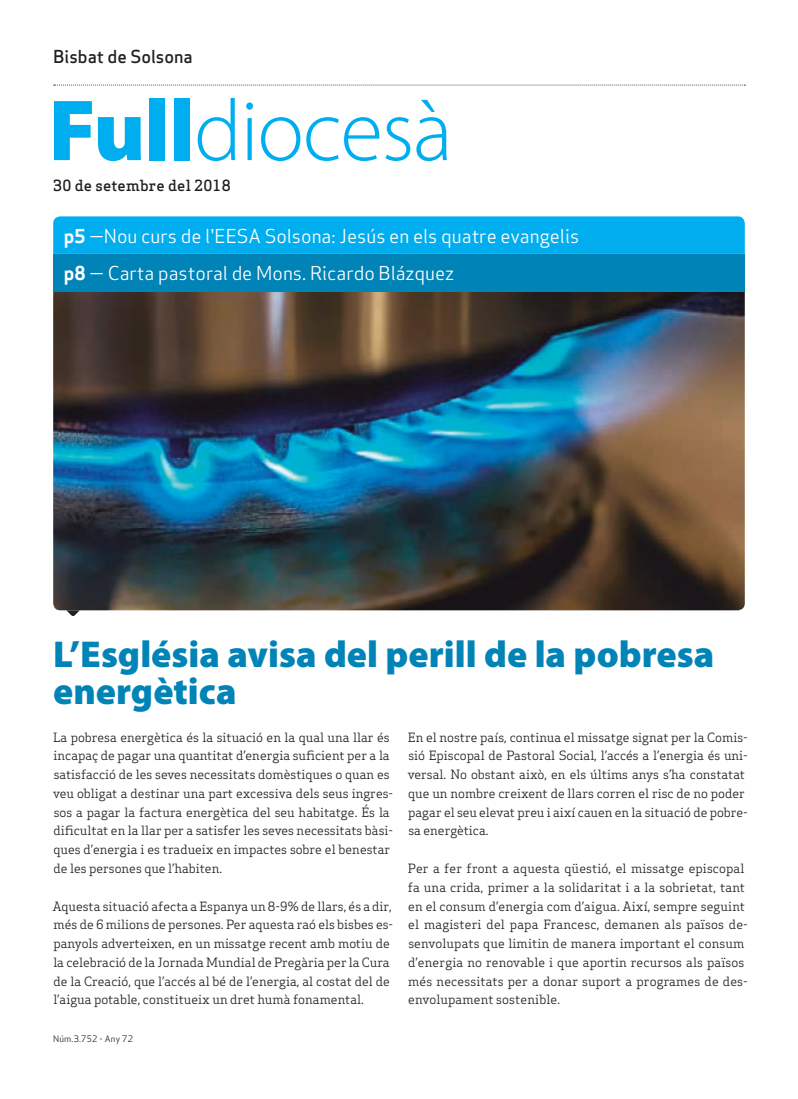
<style>
.page{position:relative;width:798px;height:1099px;background:#fff}
.page>*{position:absolute;margin:0;border:0;box-sizing:border-box;transform-origin:0 0}
.Titulars{font:300 87.5px "Myriad Pro";letter-spacing:-.015em;color:#00aeef}
.Titulars-2{font:900 37.5px/37.5px "Myriad Pro";color:#0083b6}
.Destacat_Portada{font:18.75px "Apex Sans Book T";color:#fff}
.Capçalera{font:17.5px "Apex Sans Medium T";color:#231f20}
.Data{font:500 15px "Apex Serif";letter-spacing:.01em;color:#231f20}
.Text_General{font:12.5px/18.8px "Apex Serif";color:#231f20}
.Titulars-3{font:8.75px "Apex Sans Book T";letter-spacing:.02em;color:#231f20}
.s1{font-weight:900}
.s2{font-family:"Apex Sans Bold T"}
</style>
<div class="page">
<svg style="left:54px;top:85px;width:691px;height:1px"></svg>
<img style="left:53px;top:291px;width:691px;height:319px">
<div style="left:53px;top:216px;width:691px;height:38px;background:#00aeef"></div>
<div style="left:53px;top:254px;width:691px;height:37px;background:#0083b6"></div>
<svg style="left:66px;top:610px;width:14px;height:6px"></svg>
<p class="Capçalera" style="left:53px;top:45px;width:141px">Bisbat de Solsona</p>
<p class="Titulars" style="left:49px;top:78px;width:405px"><span class="s1">Full</span>diocesà</p>
<p class="Data" style="left:53px;top:176px;width:179px">30 de setembre del 2018</p>
<p class="Destacat_Portada" style="left:64px;top:224px;width:516px"><span class="s2">p5</span> —Nou curs de l'EESA Solsona: Jesús en els quatre evangelis</p>
<p class="Destacat_Portada" style="left:64px;top:261px;width:392px"><span class="s2">p8</span> — Carta pastoral de Mons. Ricardo Blázquez</p>
<p class="Titulars-2" style="left:53px;top:633px;width:662px">L’Església avisa del perill de la pobresa energètica</p>
<p class="Text_General" style="left:53px;top:727px;width:341px">La pobresa energètica és la situació en la qual una llar és incapaç de pagar una quantitat d’energia suficient per a la satisfacció de les seves necessitats domèstiques o quan es veu obligat a destinar una part excessiva dels seus ingres&shy;sos a pagar la factura energètica del seu habitatge. És la dificultat en la llar per a satisfer les seves necessitats bàsi&shy;ques d’energia i es tradueix en impactes sobre el benestar de les persones que l’habiten.</p>
<p class="Text_General" style="left:53px;top:896px;width:342px">Aquesta situació afecta a Espanya un 8-9% de llars, és a dir, més de 6 milions de persones. Per aquesta raó els bisbes es&shy;panyols adverteixen, en un missatge recent amb motiu de la celebració de la Jornada Mundial de Pregària per la Cura de la Creació, que l’accés al bé de l’energia, al costat del de l’aigua potable, constitueix un dret humà fonamental.</p>
<p class="Titulars-3" style="left:53px;top:1032px;width:81px">Núm.3.752 - Any 72</p>
<p class="Text_General" style="left:407px;top:727px;width:341px">En el nostre país, continua el missatge signat per la Comis&shy;sió Episcopal de Pastoral Social, l’accés a l’energia és uni&shy;versal. No obstant això, en els últims anys s’ha constatat que un nombre creixent de llars corren el risc de no poder pagar el seu elevat preu i així cauen en la situació de pobre&shy;sa energètica.</p>
<p class="Text_General" style="left:408px;top:858px;width:341px">Per a fer front a aquesta qüestió, el missatge episcopal fa una crida, primer a la solidaritat i a la sobrietat, tant en el consum d’energia com d’aigua. Així, sempre seguint el magisteri del papa Francesc, demanen als països de&shy;senvolupats que limitin de manera important el consum d’energia no renovable i que aportin recursos als països més necessitats per a donar suport a programes de des&shy;envolupament sostenible.</p>
</div>
